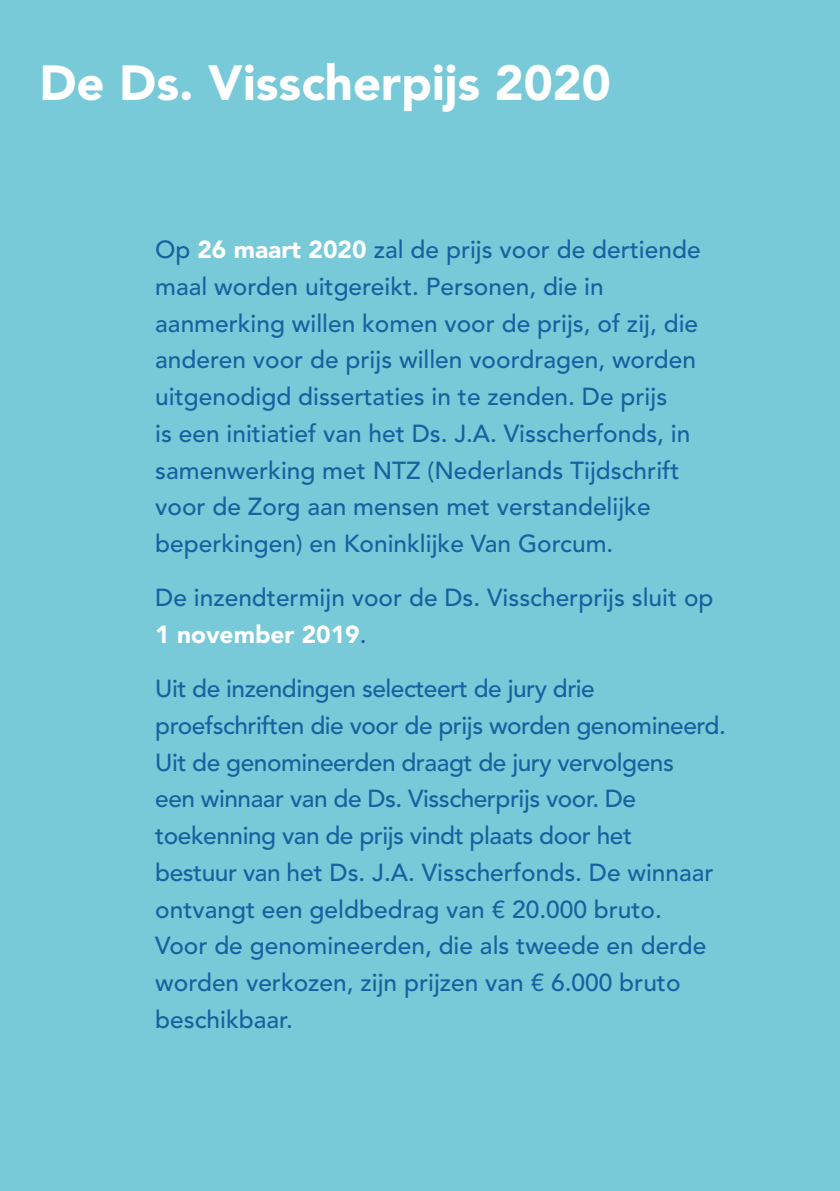
<style>
.page{position:relative;width:840px;height:1191px;background:#fff}
.page>*{position:absolute;margin:0;border:0;box-sizing:border-box;transform-origin:0 0}
.t1{font:900 49px "Avenir LT Std";color:#fff}
.t2{font:500 24.4px/36.8px "Avenir LT Std";color:#17619f}
.t3{font:500 24.4px/36.8px "Avenir LT Std";letter-spacing:-.02em;color:#17619f}
.s1{font-weight:900;color:#fff}
</style>
<div class="page">
<div style="left:0;top:0;width:839px;height:1191px;background:#78cad8"></div>
<p class="t1" style="left:39px;top:53px;width:572px">De Ds. Visscherpijs 2020</p>
<p class="t2" style="left:155px;top:232px;width:546px">Op <span class="s1">26 maart 2020</span> zal de prijs voor de dertiende maal worden uitgereikt. Personen, die in aanmerking willen komen voor de prijs, of zij, die anderen voor de prijs willen voordragen, worden uitgenodigd dissertaties in te zenden. De prijs<br>is een initiatief van het Ds. J.A. Visscherfonds, in samenwerking met NTZ (Nederlands Tijdschrift voor de Zorg aan mensen met verstandelijke beperkingen) en Koninklijke Van Gorcum.</p>
<p class="t2" style="left:155px;top:580px;width:559px">De inzendtermijn voor de Ds. Visscherprijs sluit op<br><span class="s1">1 november 2019</span>.</p>
<p class="t3" style="left:155px;top:671px;width:572px">Uit de inzendingen selecteert de jury drie proefschriften die voor de prijs worden genomineerd.<br>Uit de genomineerden draagt de jury vervolgens<br>een winnaar van de Ds. Visscherprijs voor. De toekenning van de prijs vindt plaats door het<br>bestuur van het Ds. J.A. Visscherfonds. De winnaar ontvangt een geldbedrag van € 20.000 bruto.<br>Voor de genomineerden, die als tweede en derde worden verkozen, zijn prijzen van € 6.000 bruto beschikbaar.</p>
</div>
